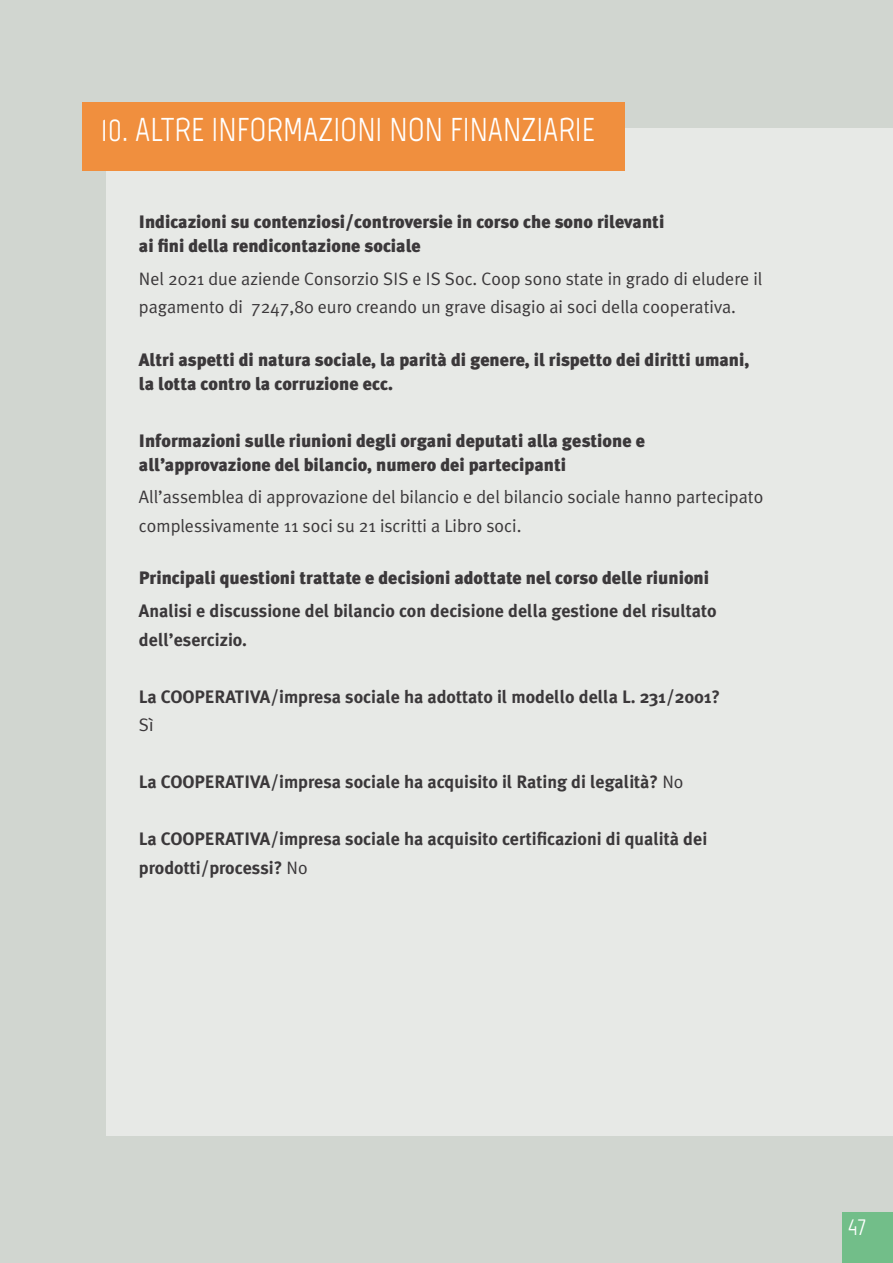
<style>
.page{position:relative;width:893px;height:1263px;background:#d1d6d0}
.page>*{position:absolute;margin:0;border:0;box-sizing:border-box;transform-origin:0 0}
.t1{font:33px "Marvel";color:#fff}
.t2{font:24px "Marvel";color:#fff}
.t3{font:900 18px/24px "Meta Plus";color:#3b383a}
.t4{font:700 18px/28.5px "Meta Plus";color:#3b383a}
.t5{font:18px/28.5px "Meta Plus Normal";color:#3b383a}
.s1{font-family:"Meta Plus Normal";font-weight:400}
</style>
<div class="page">
<div style="left:106px;top:128px;width:787px;height:1007px;background:#e7e9e6"></div>
<div style="left:842px;top:1212px;width:51px;height:51px;background:#72be89"></div>
<div style="left:83px;top:102px;width:542px;height:69px;background:#f08f3e"></div>
<h1 class="t1" style="left:101px;top:110px;width:496px">10. ALTRE INFORMAZIONI NON FINANZIARIE</h1>
<p class="t3" style="left:139px;top:210px;width:527px">Indicazioni su contenziosi/controversie in corso che sono rilevanti ai fini della rendicontazione sociale</p>
<p class="t5" style="left:139px;top:264px;width:625px">Nel 2021 due aziende Consorzio SIS e IS Soc. Coop sono state in grado di eludere il pagamento di 7247,80 euro creando un grave disagio ai soci della cooperativa.</p>
<p class="t3" style="left:139px;top:348px;width:612px">Altri aspetti di natura sociale, la parità di genere, il rispetto dei diritti umani, la lotta contro la corruzione ecc.</p>
<p class="t3" style="left:139px;top:428px;width:507px">Informazioni sulle riunioni degli organi deputati alla gestione e all’approvazione del bilancio, numero dei partecipanti</p>
<p class="t5" style="left:139px;top:483px;width:626px">All’assemblea di approvazione del bilancio e del bilancio sociale hanno partecipato complessivamente 11 soci su 21 iscritti a Libro soci.</p>
<p class="t3" style="left:139px;top:566px;width:572px">Principali questioni trattate e decisioni adottate nel corso delle riunioni</p>
<p class="t4" style="left:139px;top:596px;width:579px">Analisi e discussione del bilancio con decisione della gestione del risultato dell’esercizio.</p>
<p class="t4" style="left:139px;top:682px;width:583px">La COOPERATIVA/impresa sociale ha adottato il modello della L. 231/2001?</p>
<p class="t5" style="left:139px;top:710px;width:16px">Sì</p>
<p class="t4" style="left:139px;top:767px;width:546px">La COOPERATIVA/impresa sociale ha acquisito il Rating di legalità? <span class="s1">No</span></p>
<p class="t4" style="left:139px;top:824px;width:570px">La COOPERATIVA/impresa sociale ha acquisito certificazioni di qualità dei prodotti/processi? <span class="s1">No</span></p>
<h2 class="t2" style="left:848px;top:1212px;width:20px">47</h2>
</div>
